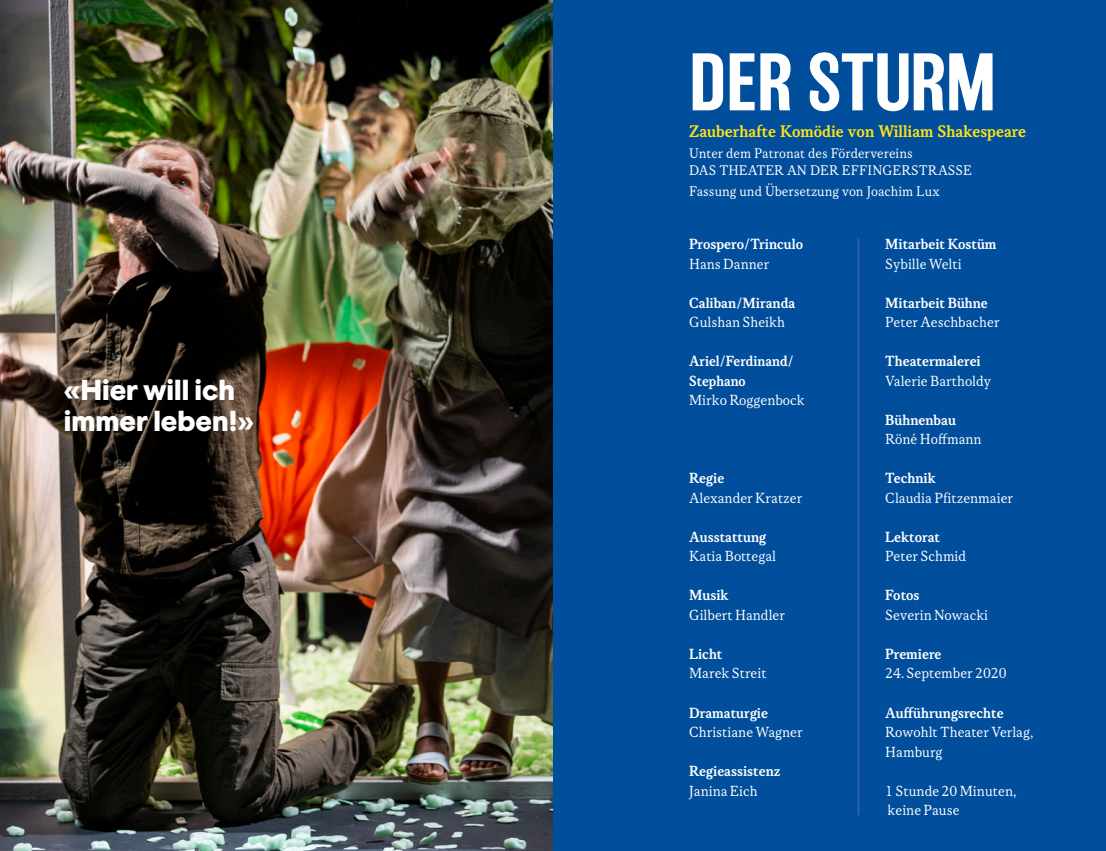
<style>
.page{position:relative;width:1106px;height:851px;background:#fff}
.page>*{position:absolute;margin:0;border:0;box-sizing:border-box;transform-origin:0 0}
.t1{font:500 75px "Balboa";color:#fff}
.t2{font:30px/31.5px "Formale Grotesque B3";color:#fff}
.t3{font:18px "Korpus C";color:#ffe317}
.t4{font:15.75px/19.5px "Korpus A";color:#fff}
.t5{font:15.75px/19.5px "Korpus C";color:#fff}
.t6{font:15px "Korpus A";color:#fff}
</style>
<div class="page">
<img style="left:0;top:0;width:553px;height:850px">
<div style="left:553px;top:0;width:553px;height:850px;background:#014e9c"></div>
<hr style="left:857px;top:239px;width:2px;height:575px;background:#3c65ac">
<p class="t2" style="left:64px;top:373px;width:192px">«Hier will ich immer leben!»</p>
<p class="t1" style="left:689px;top:41px;width:308px">DER STURM</p>
<p class="t3" style="left:689px;top:121px;width:338px">Zauberhafte Komödie von William Shakespeare</p>
<p class="t6" style="left:689px;top:145px;width:225px">Unter dem Patronat des Fördervereins</p>
<p class="t6" style="left:689px;top:161px;width:284px">DAS THEATER AN DER EFFINGERSTRASSE</p>
<p class="t6" style="left:689px;top:182px;width:252px">Fassung und Übersetzung von Joachim Lux</p>
<p class="t5" style="left:689px;top:234px;width:116px">Prospero/Trinculo</p>
<p class="t4" style="left:689px;top:254px;width:82px">Hans Danner</p>
<p class="t5" style="left:689px;top:293px;width:108px">Caliban/Miranda</p>
<p class="t4" style="left:689px;top:312px;width:97px">Gulshan Sheikh</p>
<p class="t5" style="left:689px;top:351px;width:106px">Ariel/Ferdinand/<br>Stephano</p>
<p class="t4" style="left:689px;top:390px;width:117px">Mirko Roggenbock</p>
<p class="t5" style="left:885px;top:234px;width:113px">Mitarbeit Kostüm</p>
<p class="t4" style="left:885px;top:254px;width:78px">Sybille Welti</p>
<p class="t5" style="left:885px;top:293px;width:104px">Mitarbeit Bühne</p>
<p class="t4" style="left:885px;top:312px;width:116px">Peter Aeschbacher</p>
<p class="t5" style="left:885px;top:351px;width:97px">Theatermalerei</p>
<p class="t4" style="left:885px;top:371px;width:107px">Valerie Bartholdy</p>
<p class="t5" style="left:885px;top:410px;width:72px">Bühnenbau</p>
<p class="t4" style="left:885px;top:429px;width:98px">Röné Hoffmann</p>
<p class="t5" style="left:885px;top:468px;width:52px">Technik</p>
<p class="t4" style="left:885px;top:488px;width:129px">Claudia Pfitzenmaier</p>
<p class="t5" style="left:885px;top:527px;width:56px">Lektorat</p>
<p class="t4" style="left:885px;top:546px;width:82px">Peter Schmid</p>
<p class="t5" style="left:885px;top:585px;width:36px">Fotos</p>
<p class="t4" style="left:885px;top:605px;width:104px">Severin Nowacki</p>
<p class="t5" style="left:885px;top:644px;width:58px">Premiere</p>
<p class="t4" style="left:885px;top:663px;width:123px">24. September 2020</p>
<p class="t5" style="left:885px;top:702px;width:120px">Aufführungsrechte</p>
<p class="t4" style="left:885px;top:722px;width:150px">Rowohlt Theater Verlag,<br>Hamburg</p>
<p class="t4" style="left:885px;top:780px;width:133px">1 Stunde 20 Minuten, keine Pause</p>
<p class="t5" style="left:689px;top:468px;width:37px">Regie</p>
<p class="t4" style="left:689px;top:488px;width:115px">Alexander Kratzer</p>
<p class="t5" style="left:689px;top:527px;width:79px">Ausstattung</p>
<p class="t4" style="left:689px;top:546px;width:88px">Katia Bottegal</p>
<p class="t5" style="left:689px;top:585px;width:41px">Musik</p>
<p class="t4" style="left:689px;top:605px;width:97px">Gilbert Handler</p>
<p class="t5" style="left:689px;top:644px;width:35px">Licht</p>
<p class="t4" style="left:689px;top:663px;width:79px">Marek Streit</p>
<p class="t5" style="left:689px;top:702px;width:80px">Dramaturgie</p>
<p class="t4" style="left:689px;top:722px;width:115px">Christiane Wagner</p>
<p class="t5" style="left:689px;top:761px;width:93px">Regieassistenz</p>
<p class="t4" style="left:689px;top:780px;width:70px">Janina Eich</p>
</div>
